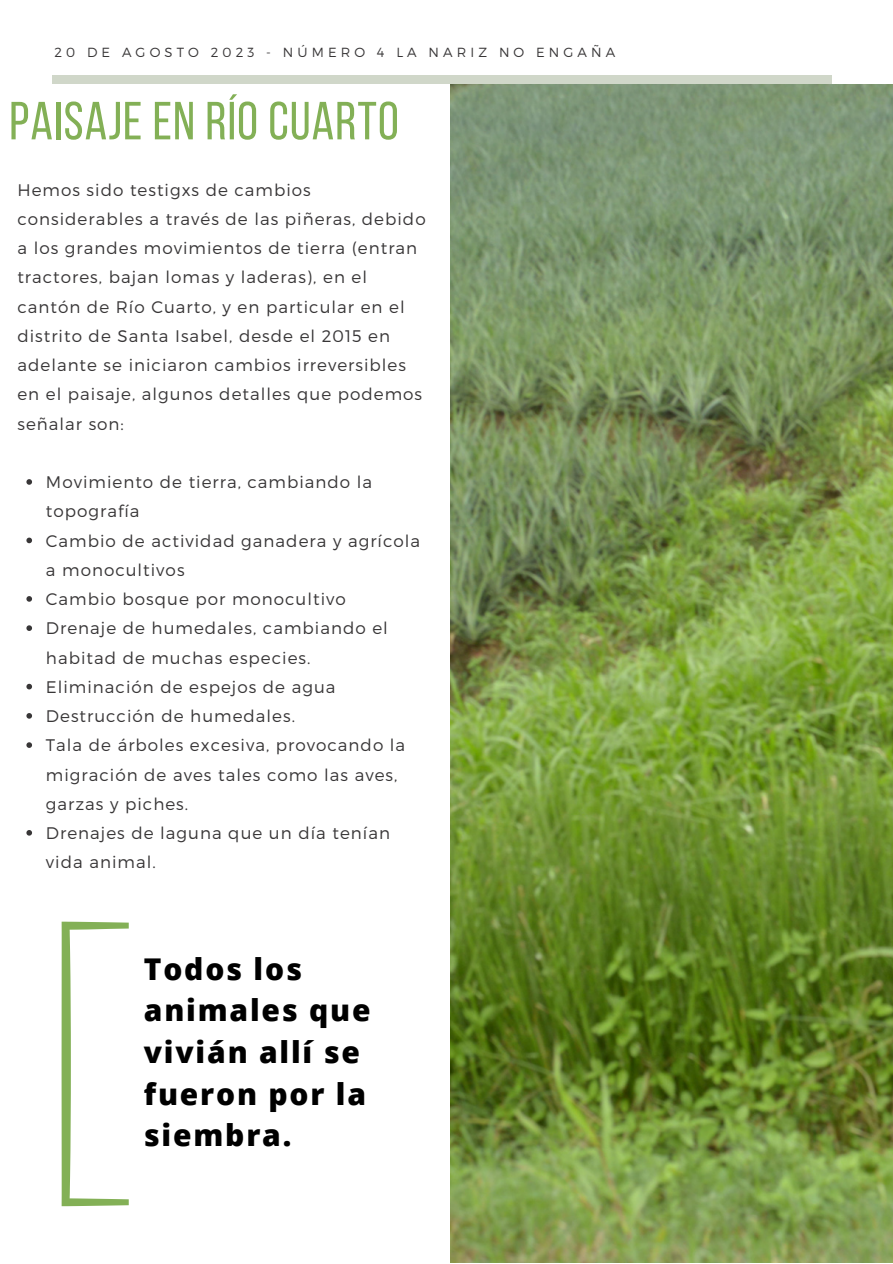
<style>
.page{position:relative;width:893px;height:1264px;background:#fff}
.page>*{position:absolute;margin:0;border:0;box-sizing:border-box;transform-origin:0 0}
.t1{font:53.55px "Bebas Neue";letter-spacing:.02em;color:#83b056}
.t2{font:800 30px/41.5px "Open Sans";letter-spacing:.06em;color:#000}
.t3{font:300 16.8px/29.2px "Montserrat";letter-spacing:.06em;color:#383637}
.t4{font:300 13.2px "Montserrat";letter-spacing:.31em;color:#383637}
</style>
<div class="page">
<svg style="left:26px;top:479px;width:6px;height:6px"></svg>
<svg style="left:26px;top:537px;width:6px;height:6px"></svg>
<svg style="left:26px;top:596px;width:6px;height:5px"></svg>
<svg style="left:26px;top:625px;width:6px;height:6px"></svg>
<svg style="left:26px;top:683px;width:6px;height:6px"></svg>
<svg style="left:26px;top:713px;width:6px;height:5px"></svg>
<svg style="left:26px;top:742px;width:6px;height:6px"></svg>
<svg style="left:26px;top:830px;width:6px;height:5px"></svg>
<img style="left:451px;top:84px;width:441px;height:1178px">
<div style="left:52px;top:75px;width:779px;height:9px;background:#d0d7c9"></div>
<svg style="left:62px;top:921px;width:67px;height:285px"></svg>
<p class="t4" style="left:54px;top:43px;width:562px">20 DE AGOSTO 2023 - NÚMERO 4 LA NARIZ NO ENGAÑA</p>
<p class="t1" style="left:9px;top:99px;width:391px">PAISAJE EN RÍO CUARTO</p>
<p class="t3" style="left:17px;top:174px;width:409px">Hemos sido testigxs de cambios considerables a través de las piñeras, debido a los grandes movimientos de tierra (entran tractores, bajan lomas y laderas), en el cantón de Río Cuarto, y en particular en el distrito de Santa Isabel, desde el 2015 en adelante se iniciaron cambios irreversibles en el paisaje, algunos detalles que podemos señalar son:</p>
<p class="t3" style="left:46px;top:466px;width:328px">Movimiento de tierra, cambiando la topografía</p>
<p class="t3" style="left:46px;top:525px;width:376px">Cambio de actividad ganadera y agrícola a monocultivos</p>
<p class="t3" style="left:46px;top:583px;width:301px">Cambio bosque por monocultivo</p>
<p class="t3" style="left:46px;top:613px;width:343px">Drenaje de humedales, cambiando el habitad de muchas especies.</p>
<p class="t3" style="left:46px;top:671px;width:291px">Eliminación de espejos de agua</p>
<p class="t3" style="left:46px;top:700px;width:250px">Destrucción de humedales.</p>
<p class="t3" style="left:46px;top:729px;width:361px">Tala de árboles excesiva, provocando la migración de aves tales como las aves, garzas y piches.</p>
<p class="t3" style="left:46px;top:817px;width:345px">Drenajes de laguna que un día tenían vida animal.</p>
<p class="t2" style="left:144px;top:947px;width:228px">Todos los animales que vivián allí se fueron por la siembra.</p>
</div>
